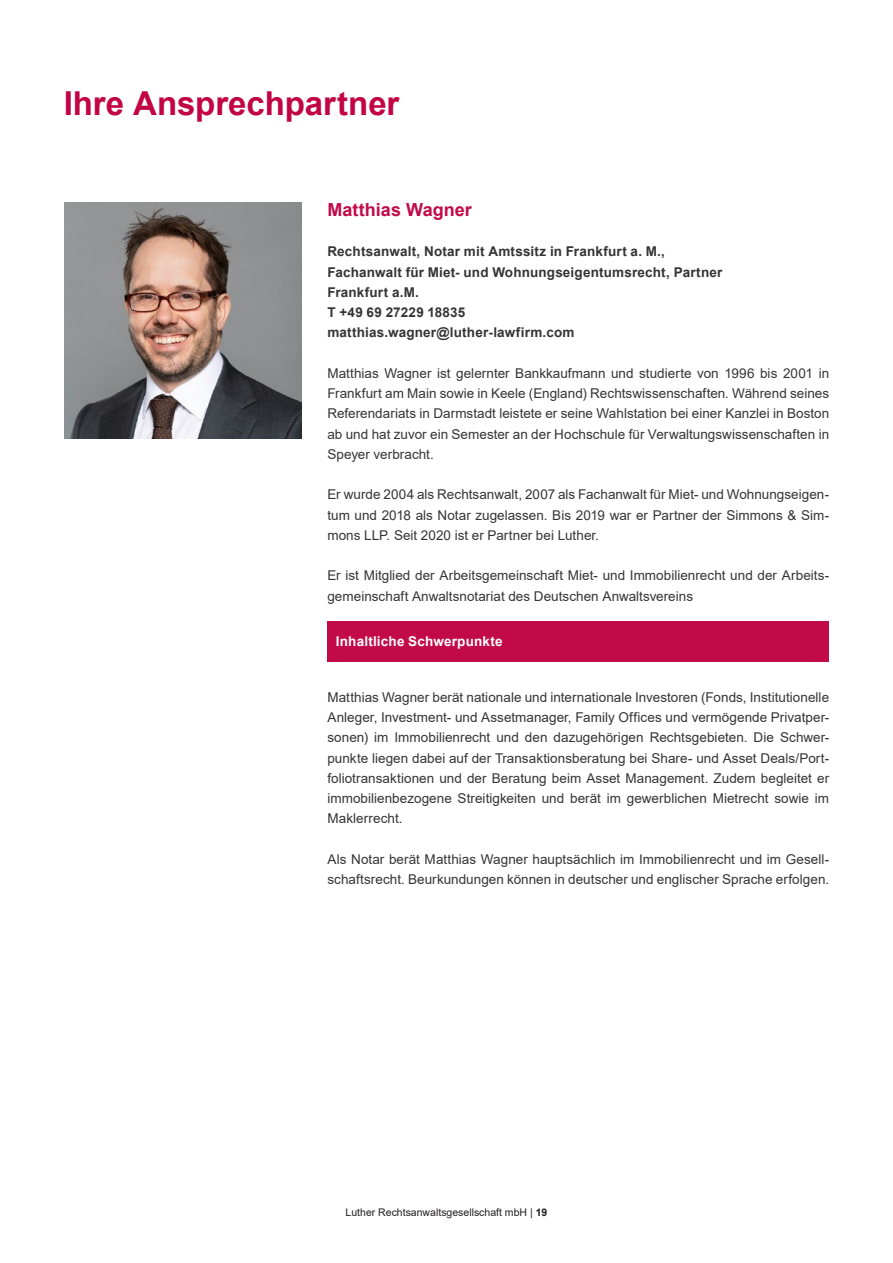
<style>
.page{position:relative;width:893px;height:1263px;background:#fff}
.page>*{position:absolute;margin:0;border:0;box-sizing:border-box;transform-origin:0 0}
.t1{font:700 33px "Arial";color:#c20344}
.Name_CV{font:700 18px "Arial";color:#c30a49}
.Copy{font:13.5px/20.2px "Arial";letter-spacing:.005em;color:#363536;text-align:justify}
.Adressdaten_CV{font:700 13.5px/20.2px "Arial";letter-spacing:.015em;color:#363536}
.H3_negativ_auf_rot{font:700 13.5px "Arial";letter-spacing:.015em;color:#fff}
.t2{font:10.5px "Arial";color:#231f20}
.s1{font-weight:700}
</style>
<div class="page">
<div style="left:327px;top:621px;width:502px;height:40px;background:#c30a49"></div>
<img style="left:64px;top:202px;width:238px;height:236px">
<h1 class="t1" style="left:64px;top:80px;width:337px">Ihre Ansprechpartner</h1>
<p class="Name_CV" style="left:327px;top:197px;width:146px">Matthias Wagner</p>
<p class="Adressdaten_CV" style="left:327px;top:242px;width:396px">Rechtsanwalt, Notar mit Amtssitz in Frankfurt a. M.,<br>Fachanwalt für Miet- und Wohnungseigentumsrecht, Partner</p>
<p class="Adressdaten_CV" style="left:327px;top:282px;width:93px">Frankfurt a.M.</p>
<p class="Adressdaten_CV" style="left:327px;top:302px;width:139px">T +49 69 27229 18835</p>
<p class="Adressdaten_CV" style="left:327px;top:323px;width:249px">matthias.wagner@luther-lawfirm.com</p>
<p class="Copy" style="left:327px;top:363px;width:503px">Matthias Wagner ist gelernter Bankkaufmann und studierte von 1996 bis 2001 in Frankfurt am Main sowie in Keele (England) Rechtswissenschaften. Während seines Referendariats in Darmstadt leistete er seine Wahlstation bei einer Kanzlei in Boston ab und hat zuvor ein Semester an der Hochschule für Verwaltungswissenschaften in Speyer verbracht.</p>
<p class="Copy" style="left:327px;top:484px;width:503px">Er wurde 2004 als Rechtsanwalt, 2007 als Fachanwalt für Miet- und Wohnungseigen&shy;tum und 2018 als Notar zugelassen. Bis 2019 war er Partner der Simmons &amp; Sim&shy;mons LLP. Seit 2020 ist er Partner bei Luther.</p>
<p class="Copy" style="left:327px;top:565px;width:503px">Er ist Mitglied der Arbeitsgemeinschaft Miet- und Immobilienrecht und der Arbeits&shy;gemeinschaft Anwaltsnotariat des Deutschen Anwaltsvereins</p>
<p class="H3_negativ_auf_rot" style="left:336px;top:631px;width:168px">Inhaltliche Schwerpunkte</p>
<p class="Copy" style="left:327px;top:687px;width:503px">Matthias Wagner berät nationale und internationale Investoren (Fonds, Institutionelle Anleger, Investment- und Assetmanager, Family Offices und vermögende Privatper&shy;sonen) im Immobilienrecht und den dazugehörigen Rechtsgebieten. Die Schwer&shy;punkte liegen dabei auf der Transaktionsberatung bei Share- und Asset Deals/Port&shy;foliotransaktionen und der Beratung beim Asset Management. Zudem begleitet er immobilienbezogene Streitigkeiten und berät im gewerblichen Mietrecht sowie im Maklerrecht.</p>
<p class="Copy" style="left:327px;top:849px;width:503px">Als Notar berät Matthias Wagner hauptsächlich im Immobilienrecht und im Gesell&shy;schaftsrecht. Beurkundungen können in deutscher und englischer Sprache erfolgen.</p>
<p class="t2" style="left:346px;top:1205px;width:203px">Luther Rechtsanwaltsgesellschaft mbH | <span class="s1">19</span></p>
</div>
